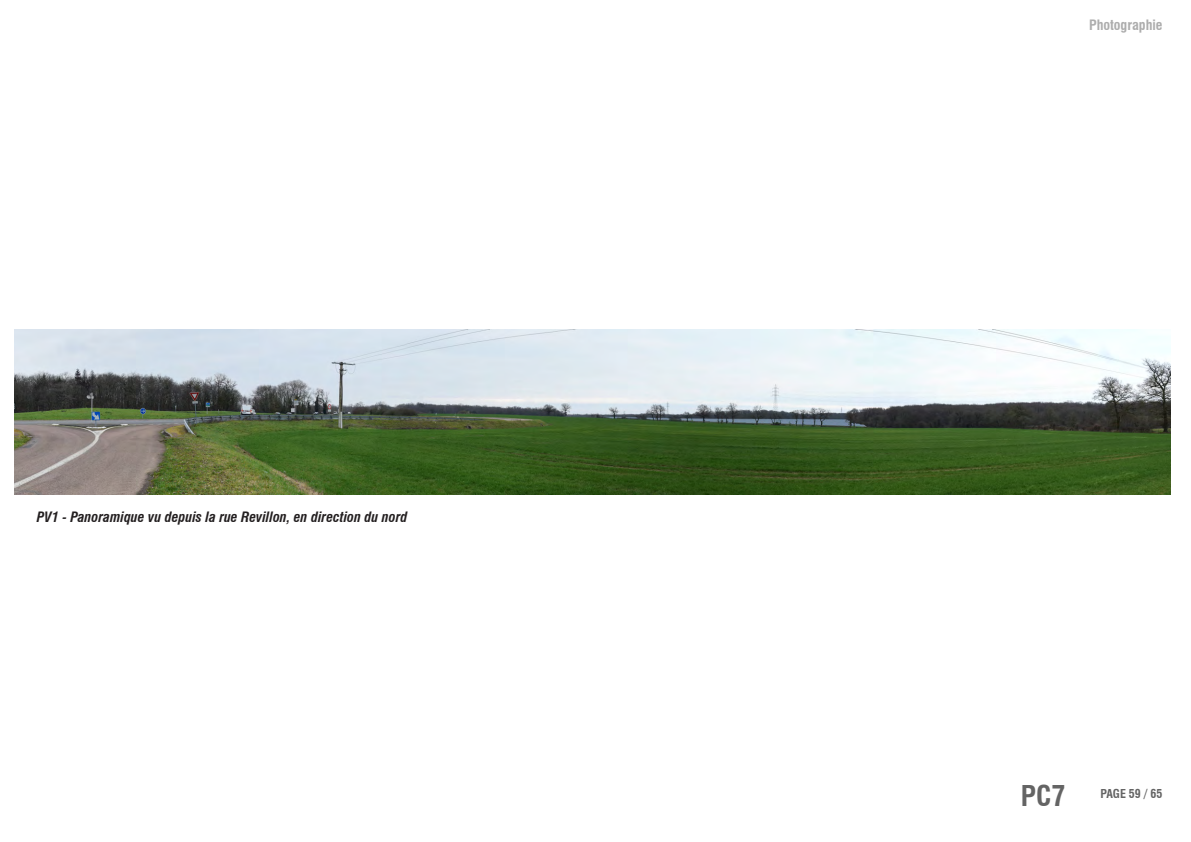
<style>
.page{position:relative;width:1191px;height:842px;background:#fff}
.page>*{position:absolute;margin:0;border:0;box-sizing:border-box;transform-origin:0 0}
.t1{font:700 condensed 28px "Swiss 721 BT";color:#646464}
.t2{font:italic 700 condensed 14px "Swiss 721 BT";color:#231f20}
.t3{font:700 condensed 14px "Swiss 721 BT";color:#adadad}
.t4{font:700 condensed 12px "Swiss 721 BT";color:#646464}
</style>
<div class="page">
<img style="left:14px;top:330px;width:1156px;height:165px">
<p class="t2" style="left:37px;top:509px;width:372px">PV1 - Panoramique vu depuis la rue Revillon, en direction du nord</p>
<p class="t3" style="left:1089px;top:17px;width:75px">Photographie</p>
<h1 class="t1" style="left:1020px;top:779px;width:46px">PC7</h1>
<p class="t4" style="left:1100px;top:786px;width:64px">PAGE 59 / 65</p>
</div>
